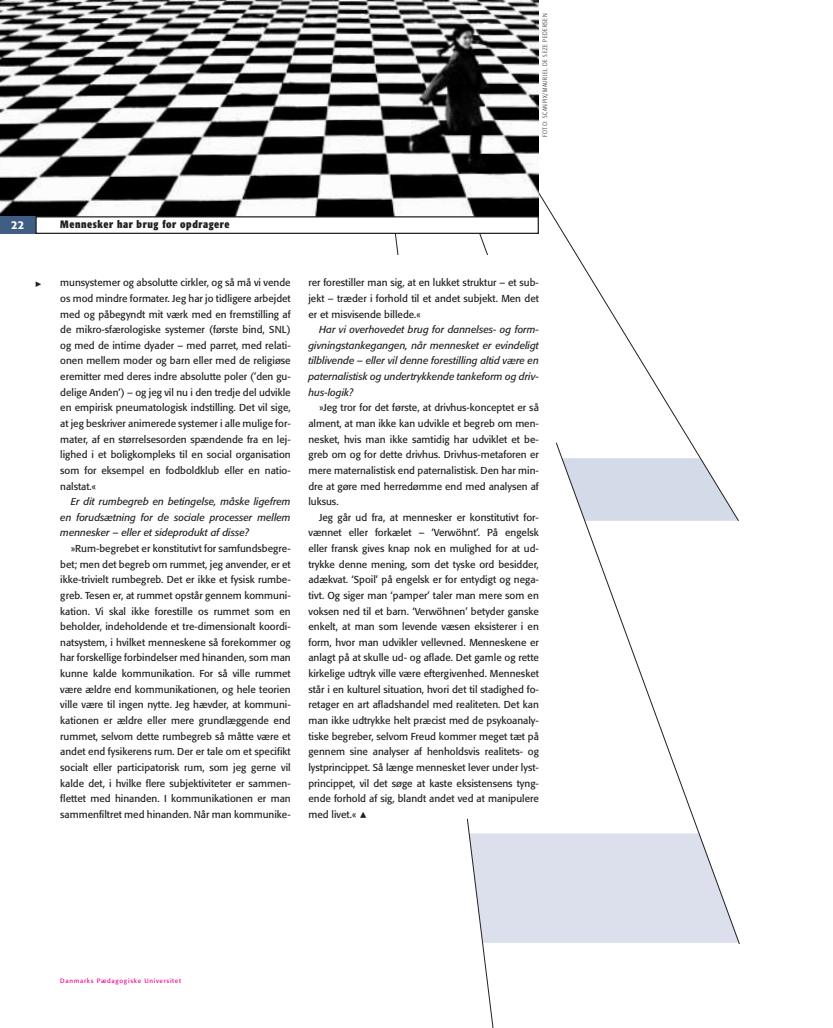
<style>
.page{position:relative;width:833px;height:1028px;background:#fff}
.page>*{position:absolute;margin:0;border:0;box-sizing:border-box;transform-origin:0 0}
.t1{font:500 11.25px "Formata";color:#fff}
.t2{font:11.25px "FF Dingbests";color:#231f1f}
.t3{font:700 condensed 10.62px "Formata";letter-spacing:.05em;color:#231f1f}
.t4{font:10px/15.6px "Formata";color:#231f1f;text-align:justify}
.t5{font:italic 10px/15.6px "Formata";color:#231f1f;text-align:justify}
.t6{font:300 condensed 6.25px "Formata";letter-spacing:.1em;color:#231f1f}
.t7{font:6.25px "Formata";letter-spacing:.115em;color:#ed008b}
.s1{font-family:"FF Dingbests";font-size:12.5px}
</style>
<div class="page">
<svg style="left:539px;top:192px;width:152px;height:250px"></svg>
<img style="left:0;top:0;width:539px;height:216px">
<div style="left:0;top:216px;width:35px;height:18px;background:#405d83"></div>
<div style="left:35px;top:216px;width:504px;height:18px;border:1px solid #231f1f"></div>
<svg style="left:555px;top:442px;width:185px;height:502px"></svg>
<svg style="left:466px;top:818px;width:273px;height:209px"></svg>
<p class="t6" style="left:542px;top:137px;width:125px;rotate:-90deg">FOTO: SCANPIX/MAURIEL DE SEZE PEDERSEN</p>
<p class="t1" style="left:11px;top:220px;width:15px">22</p>
<p class="t3" style="left:60px;top:220px;width:171px">Mennesker har brug for opdragere</p>
<p class="t2" style="left:35px;top:277px;width:9px">&gt;</p>
<p class="t4" style="left:60px;top:276px;width:232px">munsystemer og absolutte cirkler, og så må vi vende os mod mindre formater. Jeg har jo tidligere arbejdet med og påbegyndt mit værk med en fremstilling af de mikro-sfærologiske systemer (første bind, SNL) og med de intime dyader – med parret, med relati&shy;onen mellem moder og barn eller med de religiøse eremitter med deres indre absolutte poler (’den gu&shy;delige Anden’) – og jeg vil nu i den tredje del udvikle en empirisk pneumatologisk indstilling. Det vil sige, at jeg beskriver animerede systemer i alle mulige for&shy;mater, af en størrelsesorden spændende fra en lej&shy;lighed i et boligkompleks til en social organisation som for eksempel en fodboldklub eller en natio&shy;nalstat.«</p>
<p class="t5" style="left:60px;top:494px;width:232px;text-indent:11px">Er dit rumbegreb en betingelse, måske ligefrem en forudsætning for de sociale processer mellem mennesker – eller et sideprodukt af disse?</p>
<p class="t4" style="left:60px;top:541px;width:232px;text-indent:11px">»Rum-begrebet er konstitutivt for samfundsbegre&shy;bet; men det begreb om rummet, jeg anvender, er et ikke-trivielt rumbegreb. Det er ikke et fysisk rumbe&shy;greb. Tesen er, at rummet opstår gennem kommuni&shy;kation. Vi skal ikke forestille os rummet som en beholder, indeholdende et tre-dimensionalt koordi&shy;natsystem, i hvilket menneskene så forekommer og har forskellige forbindelser med hinanden, som man kunne kalde kommunikation. For så ville rummet være ældre end kommunikationen, og hele teorien ville være til ingen nytte. Jeg hævder, at kommuni&shy;kationen er ældre eller mere grundlæggende end rummet, selvom dette rumbegreb så måtte være et andet end fysikerens rum. Der er tale om et specifikt socialt eller participatorisk rum, som jeg gerne vil kalde det, i hvilke flere subjektiviteter er sammen&shy;flettet med hinanden. I kommunikationen er man sammenfiltret med hinanden. Når man kommunike-</p>
<p class="t4" style="left:308px;top:276px;width:232px">rer forestiller man sig, at en lukket struktur – et sub&shy;jekt – træder i forhold til et andet subjekt. Men det er et misvisende billede.«</p>
<p class="t5" style="left:308px;top:322px;width:232px;text-indent:11px">Har vi overhovedet brug for dannelses- og form&shy;givningstankegangen, når mennesket er evindeligt tilblivende – eller vil denne forestilling altid være en paternalistisk og undertrykkende tankeform og driv&shy;hus-logik?</p>
<p class="t4" style="left:308px;top:401px;width:232px;text-indent:11px">»Jeg tror for det første, at drivhus-konceptet er så alment, at man ikke kan udvikle et begreb om men&shy;nesket, hvis man ikke samtidig har udviklet et be&shy;greb om og for dette drivhus. Drivhus-metaforen er mere maternalistisk end paternalistisk. Den har min&shy;dre at gøre med herredømme end med analysen af luksus.</p>
<p class="t4" style="left:308px;top:510px;width:232px;text-indent:11px">Jeg går ud fra, at mennesker er konstitutivt for&shy;vænnet eller forkælet – ‘Verwöhnt’. På engelsk eller fransk gives knap nok en mulighed for at ud&shy;trykke denne mening, som det tyske ord besidder, adækvat. ‘Spoil’ på engelsk er for entydigt og nega&shy;tivt. Og siger man ‘pamper’ taler man mere som en voksen ned til et barn. ‘Verwöhnen’ betyder ganske enkelt, at man som levende væsen eksisterer i en form, hvor man udvikler vellevned. Menneskene er anlagt på at skulle ud- og aflade. Det gamle og rette kirkelige udtryk ville være eftergivenhed. Mennesket står i en kulturel situation, hvori det til stadighed fo&shy;retager en art afladshandel med realiteten. Det kan man ikke udtrykke helt præcist med de psykoanaly&shy;tiske begreber, selvom Freud kommer meget tæt på gennem sine analyser af henholdsvis realitets- og lystprincippet. Så længe mennesket lever under lyst&shy;princippet, vil det søge at kaste eksistensens tyng&shy;ende forhold af sig, blandt andet ved at manipulere med livet.« <span class="s1">y</span></p>
<p class="t7" style="left:60px;top:977px;width:122px">Danmarks Pædagogiske Universitet</p>
</div>
